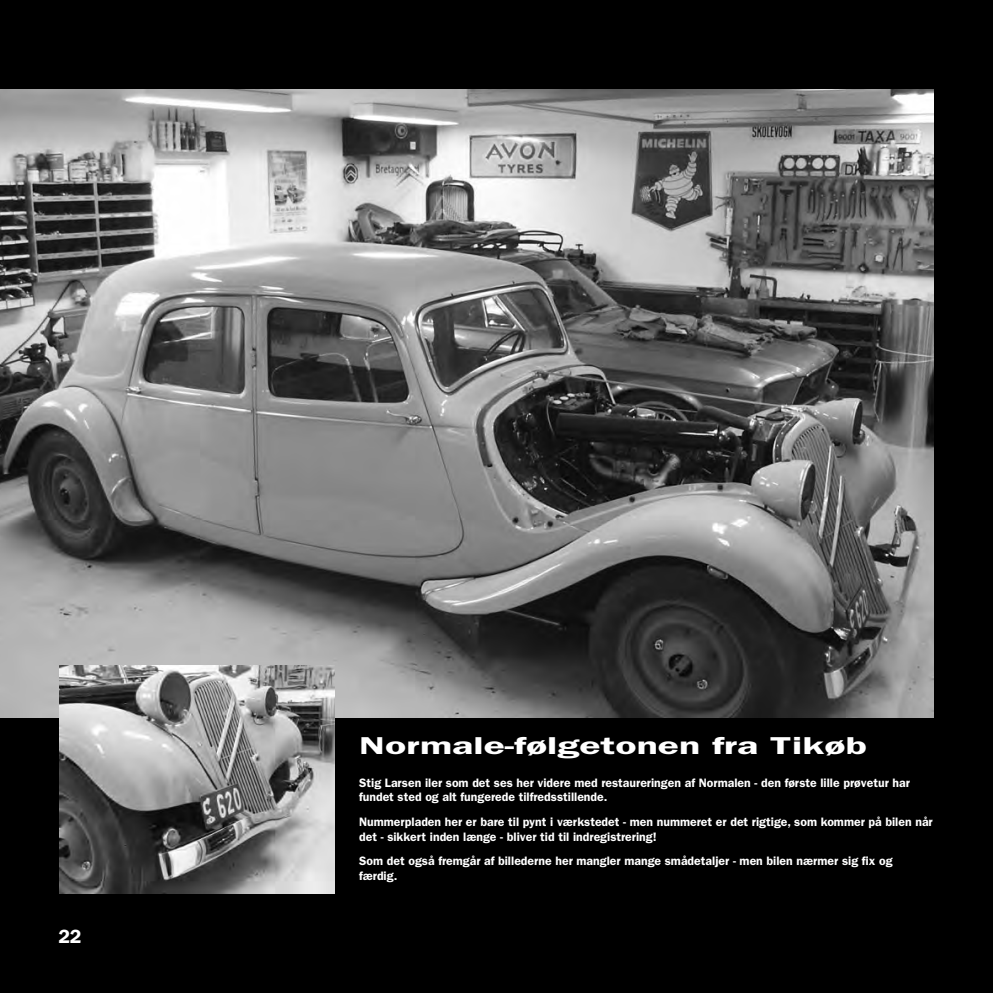
<style>
.page{position:relative;width:993px;height:993px;background:#fff}
.page>*{position:absolute;margin:0;border:0;box-sizing:border-box;transform-origin:0 0}
.Overskrift{font:600 24.5px "Franklin Gothic";color:#fff;scale:1.6 1}
.t1{font:600 19.25px "Franklin Gothic";color:#fff}
.Billedtekst{font:600 12.25px/14.7px "Franklin Gothic";color:#fff}
</style>
<div class="page">
<div style="left:0;top:0;width:992px;height:992px;background:#000"></div>
<img style="left:0;top:89px;width:933px;height:628px">
<img style="left:60px;top:665px;width:274px;height:228px">
<p class="t1" style="left:58px;top:925px;width:25px">22</p>
<p class="Overskrift" style="left:359px;top:730px;width:319px">Normale-følgetonen fra Tikøb</p>
<p class="Billedtekst" style="left:359px;top:774px;width:552px">Stig Larsen iler som det ses her videre med restaureringen af Normalen - den første lille prøvetur har fundet sted og alt fungerede tilfredsstillende.</p>
<p class="Billedtekst" style="left:359px;top:814px;width:575px">Nummerpladen her er bare til pynt i værkstedet - men nummeret er det rigtige, som kommer på bilen når det - sikkert inden længe - bliver tid til indregistrering!</p>
<p class="Billedtekst" style="left:359px;top:853px;width:534px">Som det også fremgår af billederne her mangler mange smådetaljer - men bilen nærmer sig fix og færdig.</p>
</div>
